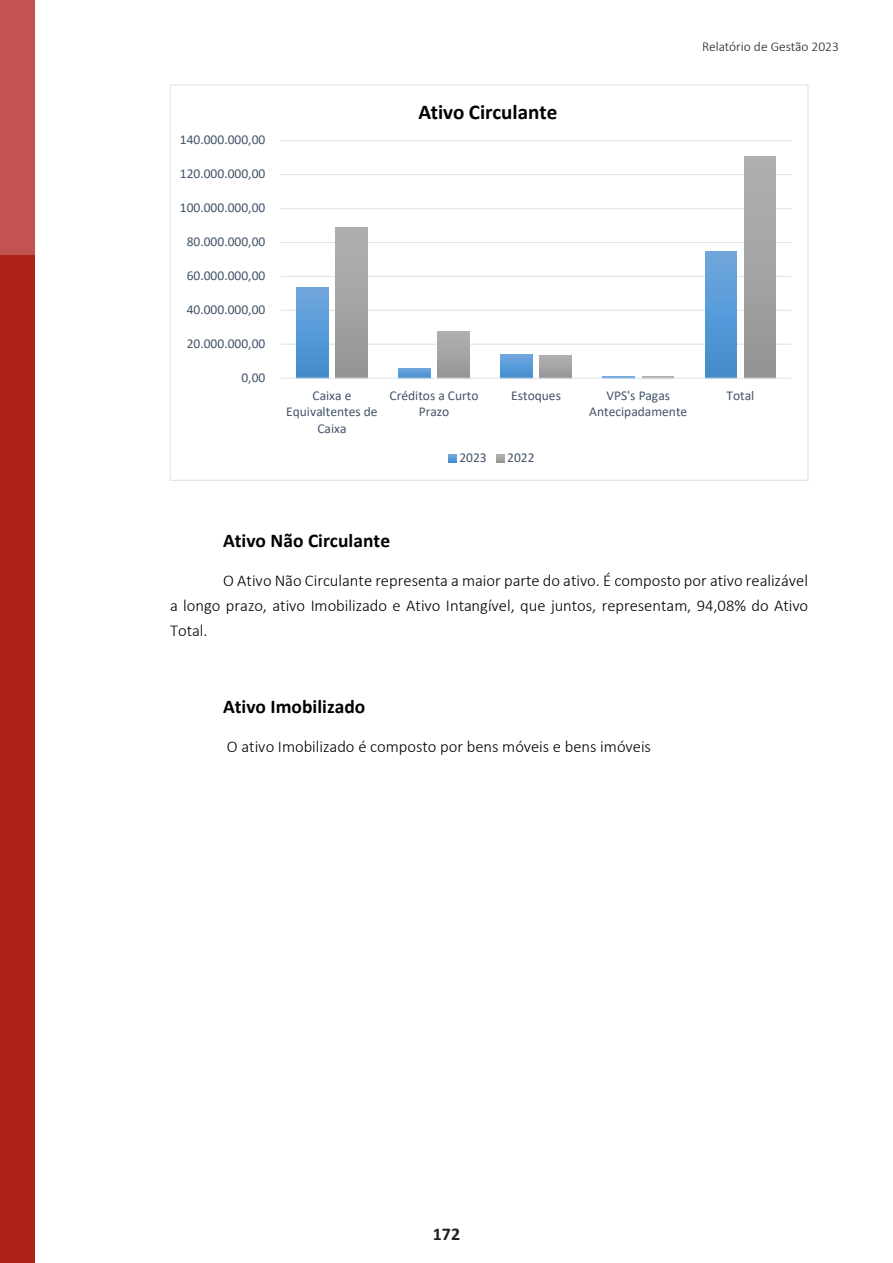
<style>
.page{position:relative;width:893px;height:1263px;background:#fff}
.page>*{position:absolute;margin:0;border:0;box-sizing:border-box;transform-origin:0 0}
.t1{font:700 21px "Calibri";color:#000}
.t2{font:700 19.5px "Calibri";color:#000}
.t3{font:700 18px "Calibri";color:#231f20}
.t4{font:300 16.5px/25.2px "Calibri";letter-spacing:-.005em;color:#000;text-align:justify}
.t5{font:13.5px/16.5px "Calibri";color:#44546a;text-align:center}
.t6{font:300 13.5px "Calibri";color:#231f20}
</style>
<div class="page">
<div style="left:0;top:0;width:34px;height:255px;background:#c35351"></div>
<div style="left:0;top:255px;width:34px;height:1008px;background:#af2219"></div>
<hr style="left:281px;top:344px;width:510px;height:1px;background:#e0e5eb">
<hr style="left:281px;top:310px;width:510px;height:1px;background:#e0e5eb">
<hr style="left:281px;top:276px;width:510px;height:1px;background:#e0e5eb">
<hr style="left:281px;top:242px;width:510px;height:1px;background:#e0e5eb">
<hr style="left:281px;top:208px;width:510px;height:1px;background:#e0e5eb">
<hr style="left:281px;top:174px;width:510px;height:1px;background:#e0e5eb">
<hr style="left:281px;top:140px;width:510px;height:1px;background:#e0e5eb">
<div style="left:297px;top:287px;width:31px;height:91px;background:linear-gradient(to bottom,#6fa8df,#418cce)"></div>
<svg style="left:399px;top:368px;width:31px;height:10px"></svg>
<svg style="left:501px;top:355px;width:31px;height:23px"></svg>
<svg style="left:603px;top:376px;width:31px;height:2px"></svg>
<div style="left:705px;top:252px;width:32px;height:126px;background:linear-gradient(to bottom,#6ea8e0,#418cce)"></div>
<div style="left:336px;top:228px;width:31px;height:150px;background:linear-gradient(to bottom,#b1b1b1,#959595)"></div>
<div style="left:438px;top:331px;width:31px;height:47px;background:linear-gradient(to bottom,#b1b1b1,#969696)"></div>
<svg style="left:540px;top:355px;width:31px;height:23px"></svg>
<hr style="left:642px;top:377px;width:32px;height:1px;background:#bec0c2">
<div style="left:744px;top:156px;width:32px;height:222px;background:linear-gradient(to bottom,#b1b1b1,#959595)"></div>
<hr style="left:281px;top:378px;width:510px;height:1px;background:#e0e5eb">
<svg style="left:449px;top:455px;width:7px;height:7px"></svg>
<svg style="left:497px;top:455px;width:7px;height:7px"></svg>
<p class="t5" style="left:180px;top:131px;width:87px">140.000.000,00</p>
<p class="t5" style="left:180px;top:165px;width:87px">120.000.000,00</p>
<p class="t5" style="left:180px;top:199px;width:87px">100.000.000,00</p>
<p class="t5" style="left:187px;top:233px;width:80px">80.000.000,00</p>
<p class="t5" style="left:187px;top:267px;width:80px">60.000.000,00</p>
<p class="t5" style="left:187px;top:301px;width:80px">40.000.000,00</p>
<p class="t5" style="left:187px;top:335px;width:80px">20.000.000,00</p>
<p class="t5" style="left:241px;top:369px;width:25px">0,00</p>
<p class="t1" style="left:419px;top:97px;width:140px">Ativo Circulante</p>
<p class="t6" style="left:702px;top:38px;width:138px">Relatório de Gestão 2023</p>
<p class="t5" style="left:286px;top:386px;width:93px">Caixa e<br>Equivaltentes de<br>Caixa</p>
<p class="t5" style="left:390px;top:386px;width:91px">Créditos a Curto<br>Prazo</p>
<p class="t5" style="left:511px;top:386px;width:51px">Estoques</p>
<p class="t5" style="left:589px;top:386px;width:99px">VPS's Pagas<br>Antecipadamente</p>
<p class="t5" style="left:726px;top:386px;width:29px">Total</p>
<p class="t5" style="left:459px;top:449px;width:29px">2023</p>
<p class="t5" style="left:507px;top:449px;width:29px">2022</p>
<p class="t2" style="left:223px;top:527px;width:168px">Ativo Não Circulante</p>
<p class="t4" style="left:170px;top:567px;width:640px;text-indent:53px">O Ativo Não Circulante representa a maior parte do ativo. É composto por ativo realizável a longo prazo, ativo Imobilizado e Ativo Intangível, que juntos, representam, 94,08% do Ativo Total.</p>
<p class="t2" style="left:223px;top:693px;width:144px">Ativo Imobilizado</p>
<p class="t4" style="left:227px;top:734px;width:425px">O ativo Imobilizado é composto por bens móveis e bens imóveis</p>
<p class="t3" style="left:433px;top:1221px;width:29px">172</p>
</div>
